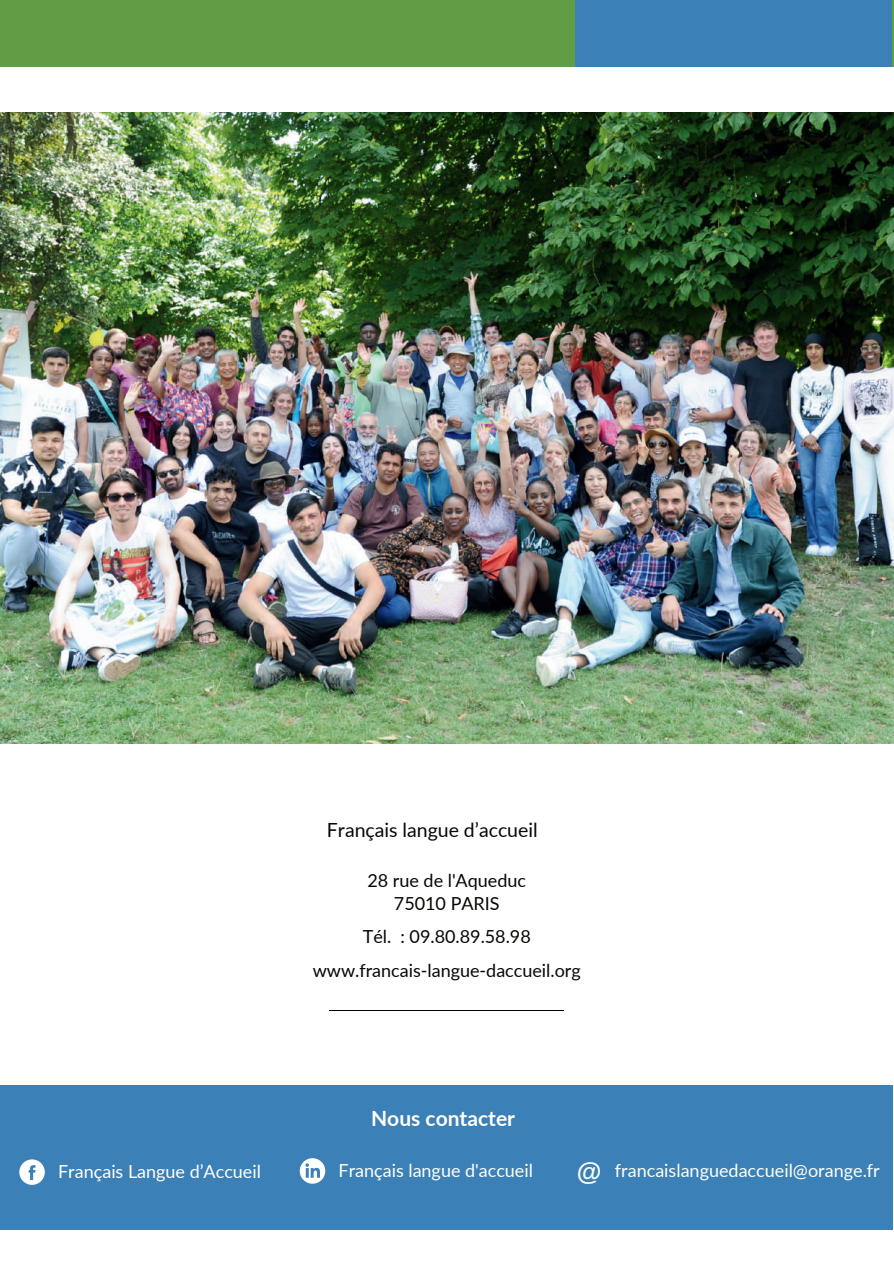
<style>
.page{position:relative;width:894px;height:1264px;background:#fff}
.page>*{position:absolute;margin:0;border:0;box-sizing:border-box;transform-origin:0 0}
.t1{font:700 21px "Lato";color:#fff}
.t2{font:19.5px "Lato";color:#080704}
.t3{font:18px "Lato";color:#fff}
.t4{font:18px/22.5px "Lato";color:#080704;text-align:center}
.s1{font-family:"Arimo";font-weight:700;font-size:25.35px}
</style>
<div class="page">
<div style="left:0;top:1085px;width:892px;height:144px;background:#3b80b6"></div>
<hr style="left:329px;top:1009px;width:235px;height:1px;background:#000">
<div style="left:0;top:0;width:575px;height:66px;background:#619d45"></div>
<div style="left:575px;top:0;width:318px;height:66px;background:#3b80b6"></div>
<hr style="left:892px;top:0;width:1px;height:66px;background:#619d45">
<img style="left:0;top:112px;width:893px;height:632px">
<svg style="left:19px;top:1159px;width:26px;height:25px"></svg>
<svg style="left:299px;top:1158px;width:26px;height:25px"></svg>
<p class="t2" style="left:327px;top:816px;width:212px">Français langue d’accueil</p>
<p class="t4" style="left:367px;top:868px;width:160px">28 rue de l'Aqueduc<br>75010 PARIS</p>
<p class="t4" style="left:313px;top:919px;width:269px;line-height:33.8px">Tél. : 09.80.89.58.98 www.francais-langue-daccueil.org</p>
<p class="t1" style="left:371px;top:1102px;width:145px">Nous contacter</p>
<p class="t3" style="left:58px;top:1158px;width:204px">Français Langue d’Accueil</p>
<p class="t3" style="left:338px;top:1157px;width:196px">Français langue d'accueil</p>
<p class="t3" style="left:576px;top:1157px;width:304px"><span class="s1">@</span> francaislanguedaccueil@orange.fr</p>
</div>
